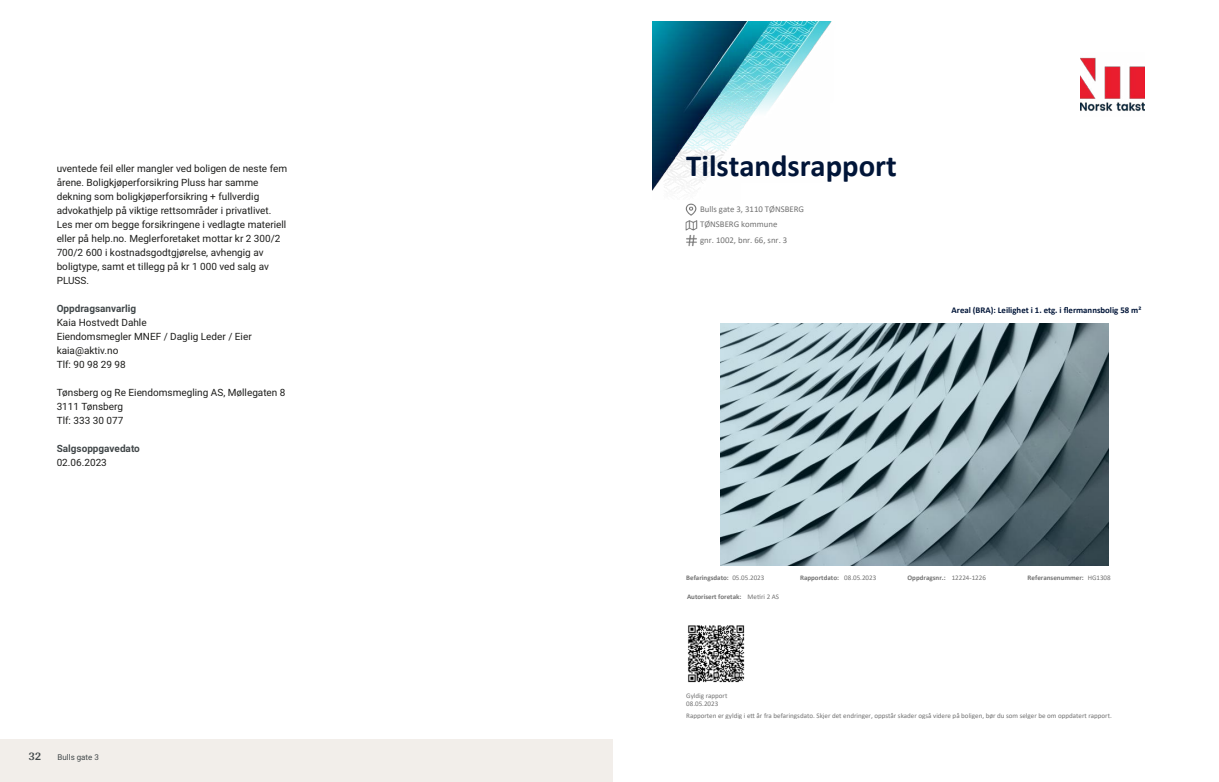
<style>
.page{position:relative;width:1219px;height:782px;background:#fff}
.page>*{position:absolute;margin:0;border:0;box-sizing:border-box;transform-origin:0 0}
.t1{font:700 30.7px "Calibri";color:#011538}
.t2{font:700 12px "Arya";color:#414749}
.t3{font:10px/14px "Roboto";color:#1d1d1b}
.t4{font:700 10px "Roboto";color:#414749}
.t5{font:8.8px "Calibri";color:#727272}
.t6{font:700 8.8px "Calibri";color:#011538}
.t7{font:8px "Roboto";color:#414749}
.t8{font:7px/8.6px "Calibri";color:#727272}
.t9{font:700 7px "Calibri";color:#727272}
.s1{font-weight:400}
</style>
<div class="page">
<div style="left:0;top:739px;width:612px;height:42px;background:#f2eeea"></div>
<img style="left:653px;top:21px;width:179px;height:169px">
<svg style="left:685px;top:203px;width:12px;height:43px"></svg>
<img style="left:1081px;top:57px;width:63px;height:54px">
<img style="left:688px;top:625px;width:57px;height:58px">
<img style="left:720px;top:323px;width:389px;height:242px">
<p class="t3" style="left:57px;top:161px;width:232px">uventede feil eller mangler ved boligen de neste fem årene. Boligkjøperforsikring Pluss har samme dekning som boligkjøperforsikring + fullverdig advokathjelp på viktige rettsområder i privatlivet.<br>Les mer om begge forsikringene i vedlagte materiell eller på help.no. Meglerforetaket mottar kr 2 300/2<br>700/2 600 i kostnadsgodtgjørelse, avhengig av boligtype, samt et tillegg på kr 1 000 ved salg av PLUSS.</p>
<p class="t4" style="left:57px;top:301px;width:81px">Oppdragsanvarlig</p>
<p class="t3" style="left:57px;top:315px;width:197px">Kaia Hostvedt Dahle<br>Eiendomsmegler MNEF / Daglig Leder / Eier kaia@aktiv.no<br>Tlf: 90 98 29 98</p>
<p class="t3" style="left:57px;top:385px;width:230px">Tønsberg og Re Eiendomsmegling AS, Møllegaten 8<br>3111 Tønsberg<br>Tlf: 333 30 077</p>
<p class="t4" style="left:57px;top:441px;width:85px">Salgsoppgavedato</p>
<p class="t3" style="left:57px;top:455px;width:52px">02.06.2023</p>
<p class="t2" style="left:28px;top:749px;width:15px">32</p>
<p class="t7" style="left:57px;top:751px;width:43px">Bulls gate 3</p>
<h1 class="t1" style="left:686px;top:144px;width:212px">Tilstandsrapport</h1>
<p class="t5" style="left:700px;top:218px;width:79px">TØNSBERG kommune</p>
<p class="t5" style="left:700px;top:203px;width:105px">Bulls gate 3, 3110 TØNSBERG</p>
<p class="t5" style="left:700px;top:234px;width:89px">gnr. 1002, bnr. 66, snr. 3</p>
<p class="t6" style="left:951px;top:303px;width:191px">Areal (BRA): Leilighet i 1. etg. i 昀氀ermannsbolig 58 m²</p>
<p class="t9" style="left:686px;top:572px;width:80px">Befaringsdato: <span class="s1">05.05.2023</span></p>
<p class="t9" style="left:800px;top:572px;width:78px">Rapportdato: <span class="s1">08.05.2023</span></p>
<p class="t9" style="left:907px;top:572px;width:80px">Oppdragsnr.: <span class="s1">12224-1226</span></p>
<p class="t9" style="left:687px;top:591px;width:94px">Autorisert foretak: <span class="s1">Me琀椀ri 2 AS</span></p>
<p class="t8" style="left:686px;top:690px;width:43px">Gyldig rapport<br>08.05.2023</p>
<p class="t9" style="left:1028px;top:572px;width:85px">Referansenummer: <span class="s1">HG1308</span></p>
<p class="t8" style="left:686px;top:710px;width:427px">Rapporten er gyldig i e琀琀 år fra befaringsdato. Skjer det endringer, oppstår skader også videre på boligen, bør du som selger be om oppdatert rapport.</p>
</div>
